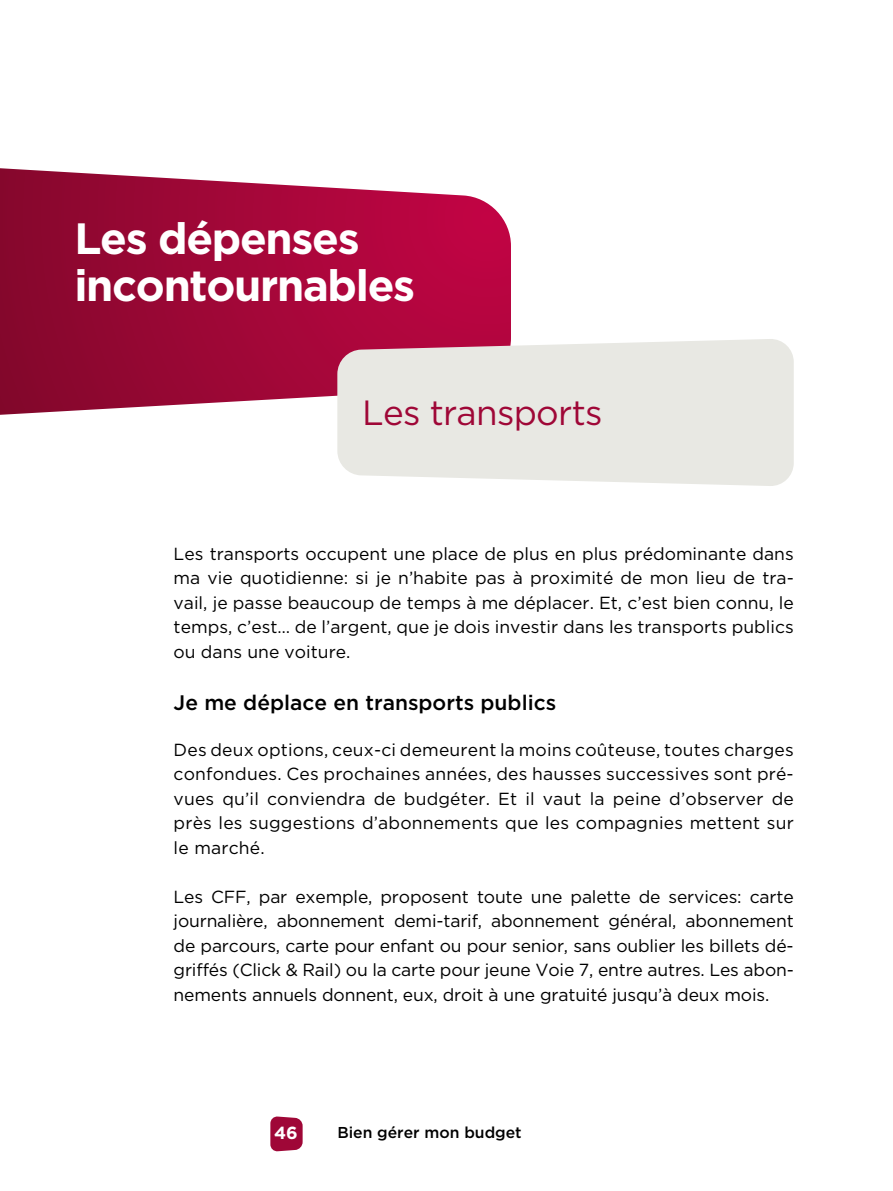
<style>
.page{position:relative;width:893px;height:1191px;background:#fff}
.page>*{position:absolute;margin:0;border:0;box-sizing:border-box;transform-origin:0 0}
.t1{font:700 43.75px/47.2px "Gotham";letter-spacing:-.03em;color:#fff}
.t2{font:35px "Gotham";letter-spacing:-.02em;color:#9f0737}
.t3{font:500 21px "Gotham";color:#000}
.t4{font:17.5px/24.5px "Gotham";color:#000;text-align:justify}
.t5{font:700 17.5px "Gotham";color:#fff}
.t6{font:500 15.75px "Gotham";color:#000}
</style>
<div class="page">
<svg style="left:270px;top:1116px;width:33px;height:35px"></svg>
<svg style="left:0;top:168px;width:511px;height:247px;background:#a91f4b"></svg>
<svg style="left:337px;top:339px;width:457px;height:147px;background:#e7e3e0"></svg>
<h1 class="t1" style="left:74px;top:214px;width:342px">Les dépenses incontournables</h1>
<h2 class="t2" style="left:362px;top:393px;width:242px">Les transports</h2>
<p class="t4" style="left:174px;top:541px;width:622px">Les transports occupent une place de plus en plus prédominante dans ma vie quotidienne: si je n’habite pas à proximité de mon lieu de tra&shy;vail, je passe beaucoup de temps à me déplacer. Et, c’est bien connu, le temps, c’est… de l’argent, que je dois investir dans les transports publics ou dans une voiture.</p>
<p class="t3" style="left:174px;top:690px;width:384px">Je me déplace en transports publics</p>
<p class="t4" style="left:174px;top:737px;width:622px">Des deux options, ceux-ci demeurent la moins coûteuse, toutes charges confondues. Ces prochaines années, des hausses successives sont pré&shy;vues qu’il conviendra de budgéter. Et il vaut la peine d’observer de près les suggestions d’abonnements que les compagnies mettent sur le marché.</p>
<p class="t4" style="left:174px;top:884px;width:622px">Les CFF, par exemple, proposent toute une palette de services: carte journalière, abonnement demi-tarif, abonnement général, abonnement de parcours, carte pour enfant ou pour senior, sans oublier les billets dé&shy;griffés (Click &amp; Rail) ou la carte pour jeune Voie 7, entre autres. Les abon&shy;nements annuels donnent, eux, droit à une gratuité jusqu’à deux mois.</p>
<p class="t5" style="left:274px;top:1122px;width:25px">46</p>
<p class="t6" style="left:337px;top:1124px;width:186px">Bien gérer mon budget</p>
</div>
